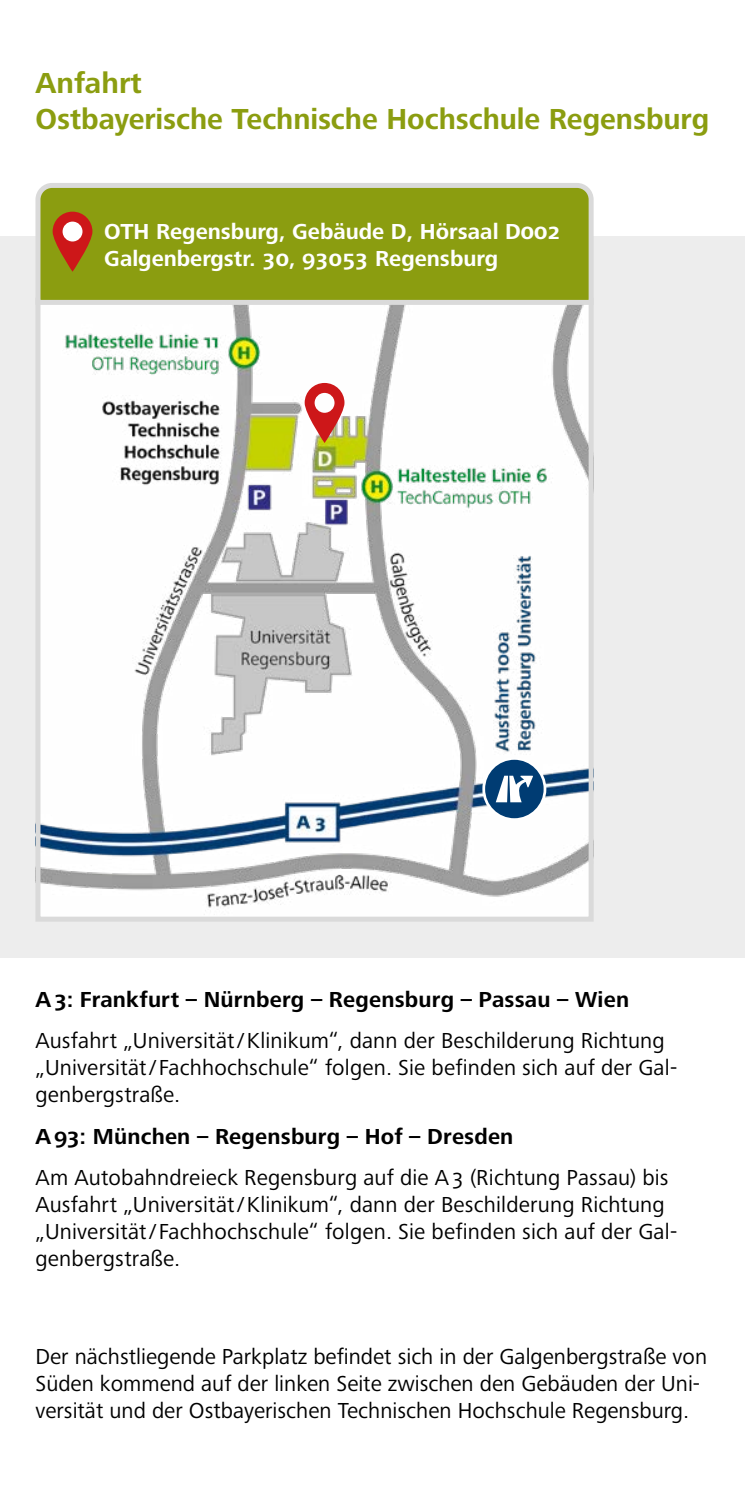
<style>
.page{position:relative;width:745px;height:1489px;background:#fff}
.page>*{position:absolute;margin:0;border:0;box-sizing:border-box;transform-origin:0 0}
.t1{font:700 30px/36px "Frutiger Next LTW1 G";letter-spacing:-.005em;color:#8b9d10}
.t2{font:22.5px/27px "Frutiger Next LTW1 G";letter-spacing:.005em;color:#000}
.t3{font:700 22.5px "Frutiger Next LTW1 G";letter-spacing:.01em;color:#000}
.t4{font:700 22.5px/27px "Frutiger Next LTW1 G";color:#fff}
</style>
<div class="page">
<div style="left:0;top:236px;width:744px;height:721px;background:#ededed"></div>
<img style="left:41px;top:307px;width:546px;height:608px">
<div style="left:35px;top:298px;width:558px;height:623px;border:5px solid #dadada"></div>
<svg style="left:304px;top:383px;width:40px;height:60px;background:#dc7f74"></svg>
<div style="left:483px;top:758px;width:61px;height:61px;background:#003c73;border-radius:50%"></div>
<div style="left:482px;top:757px;width:64px;height:64px;border:3px solid #fff;border-radius:50%"></div>
<svg style="left:495px;top:775px;width:37px;height:27px"></svg>
<svg style="left:35px;top:183px;width:559px;height:124px;background:#95a428"></svg>
<svg style="left:53px;top:212px;width:39px;height:60px;background:#bd6334"></svg>
<h1 class="t1" style="left:35px;top:65px;width:675px">Anfahrt<br>Ostbayerische Technische Hochschule Regensburg</h1>
<p class="t4" style="left:104px;top:218px;width:457px">OTH Regensburg, Gebäude D, Hörsaal D002<br>Galgenbergstr. 30, 93053 Regensburg</p>
<p class="t3" style="left:35px;top:986px;width:595px">A3: Frankfurt – Nürnberg – Regensburg – Passau – Wien</p>
<p class="t2" style="left:35px;top:1027px;width:643px">Ausfahrt „Universität/Klinikum“, dann der Beschilderung Richtung „Universität/ Fachhochschule“ folgen. Sie befinden sich auf der Gal&shy;genbergstraße.</p>
<p class="t3" style="left:35px;top:1123px;width:479px">A93: München – Regensburg – Hof – Dresden</p>
<p class="t2" style="left:35px;top:1164px;width:643px">Am Autobahndreieck Regensburg auf die A3 (Richtung Passau) bis Ausfahrt „Universität/Klinikum“, dann der Beschilderung Richtung „Universität/ Fachhochschule“ folgen. Sie befinden sich auf der Gal&shy;genbergstraße.</p>
<p class="t2" style="left:35px;top:1343px;width:672px">Der nächstliegende Parkplatz befindet sich in der Galgenbergstraße von<br>Süden kommend auf der linken Seite zwischen den Gebäuden der Uni&shy;versität und der Ostbayerischen Technischen Hochschule Regensburg.</p>
</div>
